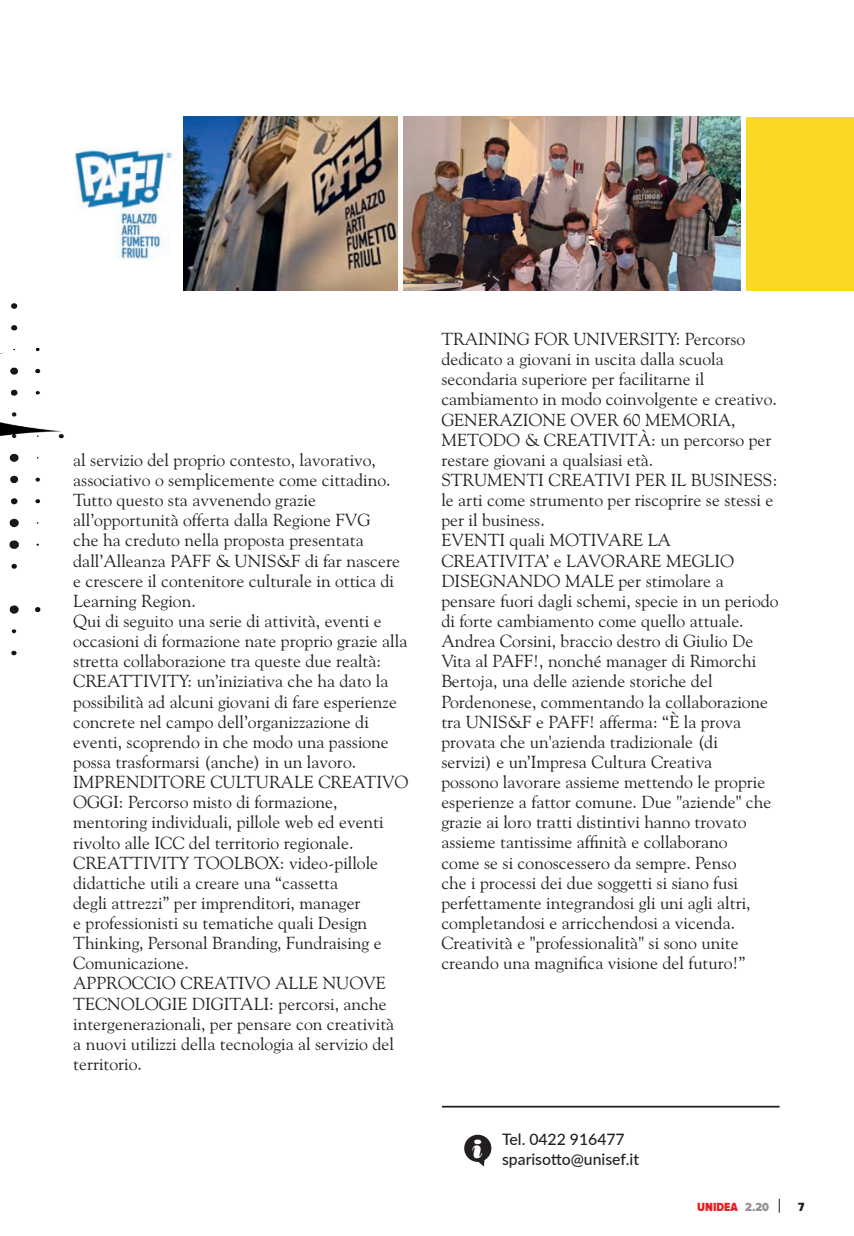
<style>
.page{position:relative;width:854px;height:1236px;background:#fff}
.page>*{position:absolute;margin:0;border:0;box-sizing:border-box;transform-origin:0 0}
.t1{font:italic 26.25px "Bodoni Poster";color:#fff}
.t2{font:17.5px/20.1px "Goudy Old Style BT";color:#231f20}
.t3{font:500 15.75px/20.1px "Lato";color:#231f20}
.t4{font:900 12.25px "Proxima Nova Cond";color:#ee1d23}
.t5{font:900 12.25px "Proxima Nova A Cond";color:#231f20}
.s1{color:#939598}
</style>
<div class="page">
<img style="left:0;top:303px;width:64px;height:353px">
<svg style="left:778px;top:1198px;width:1px;height:14px"></svg>
<hr style="left:441px;top:1105px;width:338px;height:2px;background:#231f20">
<div style="left:464px;top:1134px;width:27px;height:27px;background:#231f20;border-radius:50%"></div>
<svg style="left:477px;top:1160px;width:7px;height:6px"></svg>
<img style="left:403px;top:117px;width:337px;height:174px">
<img style="left:75px;top:148px;width:101px;height:112px">
<img style="left:184px;top:117px;width:213px;height:174px">
<div style="left:745px;top:117px;width:108px;height:174px;background:#fad826"></div>
<p class="t2" style="left:73px;top:449px;width:337px">al servizio del proprio contesto, lavorativo, associativo o semplicemente come cittadino.<br>Tutto questo sta avvenendo grazie all’opportunità offerta dalla Regione FVG<br>che ha creduto nella proposta presentata dall’Alleanza PAFF &amp; UNIS&amp;F di far nascere e crescere il contenitore culturale in ottica di Learning Region.<br>Qui di seguito una serie di attività, eventi e occasioni di formazione nate proprio grazie alla stretta collaborazione tra queste due realtà:<br>CREATTIVITY: un’iniziativa che ha dato la possibilità ad alcuni giovani di fare esperienze concrete nel campo dell’organizzazione di eventi, scoprendo in che modo una passione possa trasformarsi (anche) in un lavoro.<br>IMPRENDITORE CULTURALE CREATIVO OGGI: Percorso misto di formazione, mentoring individuali, pillole web ed eventi rivolto alle ICC del territorio regionale.<br>CREATTIVITY TOOLBOX: video-pillole didattiche utili a creare una “cassetta<br>degli attrezzi” per imprenditori, manager<br>e professionisti su tematiche quali Design Thinking, Personal Branding, Fundraising e Comunicazione.<br>APPROCCIO CREATIVO ALLE NUOVE TECNOLOGIE DIGITALI: percorsi, anche intergenerazionali, per pensare con creatività<br>a nuovi utilizzi della tecnologia al servizio del territorio.</p>
<p class="t2" style="left:441px;top:328px;width:339px">TRAINING FOR UNIVERSITY: Percorso dedicato a giovani in uscita dalla scuola secondaria superiore per facilitarne il cambiamento in modo coinvolgente e creativo.<br>GENERAZIONE OVER 60 MEMORIA, METODO &amp; CREATIVITÀ: un percorso per restare giovani a qualsiasi età.<br>STRUMENTI CREATIVI PER IL BUSINESS: le arti come strumento per riscoprire se stessi e per il business.<br>EVENTI quali MOTIVARE LA CREATIVITA’ e LAVORARE MEGLIO DISEGNANDO MALE per stimolare a pensare fuori dagli schemi, specie in un periodo di forte cambiamento come quello attuale.<br>Andrea Corsini, braccio destro di Giulio De Vita al PAFF!, nonché manager di Rimorchi Bertoja, una delle aziende storiche del Pordenonese, commentando la collaborazione tra UNIS&amp;F e PAFF! afferma: “È la prova provata che un'azienda tradizionale (di<br>servizi) e un’Impresa Cultura Creativa<br>possono lavorare assieme mettendo le proprie esperienze a fattor comune. Due "aziende" che grazie ai loro tratti distintivi hanno trovato assieme tantissime affinità e collaborano<br>come se si conoscessero da sempre. Penso<br>che i processi dei due soggetti si siano fusi perfettamente integrandosi gli uni agli altri, completandosi e arricchendosi a vicenda.<br>Creatività e "professionalità" si sono unite creando una magnifica visione del futuro!”</p>
<h1 class="t1" style="left:472px;top:1132px;width:12px">i</h1>
<p class="t3" style="left:502px;top:1128px;width:138px">Tel. 0422 916477 sparisotto@unisef.it</p>
<p class="t4" style="left:697px;top:1199px;width:73px">UNIDEA <span class="s1">2.20</span></p>
<p class="t5" style="left:797px;top:1199px;width:8px">7</p>
</div>
